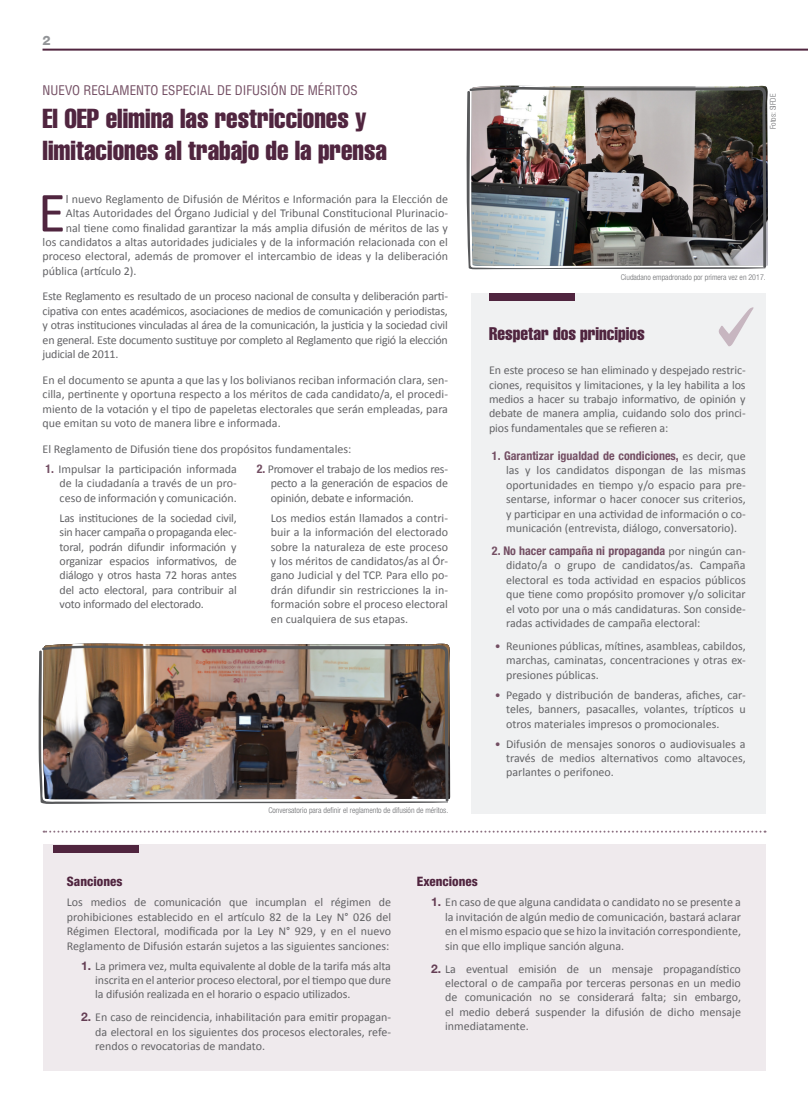
<style>
.page{position:relative;width:808px;height:1106px;background:#fff}
.page>*{position:absolute;margin:0;border:0;box-sizing:border-box;transform-origin:0 0}
.t1{font:57.4px "Calibri";color:#50253f}
.t2{font:27px/32.4px "Helvetica LT Std Comp";color:#50253f}
.t3{font:18px "Helvetica LT Std Comp";color:#50253f}
.t4{font:condensed 13px "Helvetica LT Std";color:#734e63}
.t5{font:800 condensed 13px "Helvetica Neue LT Std";color:#50253f}
.t6{font:800 13px "Helvetica Neue LT Std";color:#939598}
.t7{font:12px/14.4px "Calibri";color:#636366;text-align:justify}
.t8{font:300 condensed 8px "Helvetica Neue LT Std";color:#6c6d70}
.s1{font-family:"Helvetica Neue LT Std";font-weight:700;font-stretch:condensed;color:#734e63}
.s2{color:#734e63}
.s3{font-family:"Helvetica Neue LT Std";font-weight:700;color:#643e54}
</style>
<div class="page">
<hr style="left:43px;top:49px;width:765px;height:2px;background:#50253f">
<div style="left:471px;top:293px;width:294px;height:520px;background:#f0f1f2"></div>
<div style="left:489px;top:293px;width:86px;height:7px;background:#50253f"></div>
<svg style="left:719px;top:307px;width:34px;height:39px"></svg>
<svg style="left:44px;top:830px;width:721px;height:2px"></svg>
<div style="left:43px;top:844px;width:722px;height:227px;background:#efeaed"></div>
<div style="left:53px;top:844px;width:86px;height:8px;background:#50253f"></div>
<svg style="left:42px;top:643px;width:406px;height:7px;background:#8c8178"></svg>
<img style="left:39px;top:650px;width:409px;height:154px">
<svg style="left:469px;top:85px;width:299px;height:181px"></svg>
<img style="left:466px;top:91px;width:300px;height:178px">
<p class="t6" style="left:43px;top:33px;width:10px">2</p>
<p class="t4" style="left:43px;top:82px;width:316px">NUEVO REGLAMENTO ESPECIAL DE DIFUSIÓN DE MÉRITOS</p>
<p class="t2" style="left:43px;top:101px;width:346px">El OEP elimina las restricciones y limitaciones al trabajo de la prensa</p>
<p class="t1" style="left:38px;top:177px;width:29px">E</p>
<p class="t7" style="left:66px;top:191px;width:384px">l nuevo Reglamento de Difusión de Méritos e Información para la Elección de</p>
<p class="t7" style="left:66px;top:205px;width:384px">Altas Autoridades del Órgano Judicial y del Tribunal Constitucional Plurinacio-</p>
<p class="t7" style="left:66px;top:220px;width:384px">nal tiene como finalidad garantizar la más amplia difusión de méritos de las y</p>
<p class="t7" style="left:43px;top:234px;width:407px">los candidatos a altas autoridades judiciales y de la información relacionada con el</p>
<p class="t7" style="left:43px;top:248px;width:407px">proceso electoral, además de promover el intercambio de ideas y la deliberación</p>
<p class="t7" style="left:43px;top:263px;width:96px">pública (artículo 2).</p>
<p class="t7" style="left:43px;top:289px;width:407px">Este Reglamento es resultado de un proceso nacional de consulta y deliberación parti&shy;cipativa con entes académicos, asociaciones de medios de comunicación y periodistas, y otras instituciones vinculadas al área de la comunicación, la justicia y la sociedad civil en general. Este documento sustituye por completo al Reglamento que rigió la elección judicial de 2011.</p>
<p class="t7" style="left:43px;top:372px;width:407px">En el documento se apunta a que las y los bolivianos reciban información clara, sen&shy;cilla, pertinente y oportuna respecto a los méritos de cada candidato/a, el procedi&shy;miento de la votación y el tipo de papeletas electorales que serán empleadas, para que emitan su voto de manera libre e informada.</p>
<p class="t7" style="left:43px;top:441px;width:310px">El Reglamento de Difusión tiene dos propósitos fundamentales:</p>
<p class="t7" style="left:60px;top:461px;width:179px;text-indent:-14px"><span class="s1">1.</span> Impulsar la participación informada de la ciudadanía a través de un pro&shy;ceso de información y comunicación.</p>
<p class="t7" style="left:60px;top:510px;width:179px">Las instituciones de la sociedad civil, sin hacer campaña o propaganda elec&shy;toral, podrán difundir información y organizar espacios informativos, de diálogo y otros hasta 72 horas antes del acto electoral, para contribuir al voto informado del electorado.</p>
<p class="t7" style="left:271px;top:461px;width:179px;text-indent:-14px"><span class="s1">2.</span> Promover el trabajo de los medios res&shy;pecto a la generación de espacios de opinión, debate e información.</p>
<p class="t7" style="left:271px;top:510px;width:179px">Los medios están llamados a contri&shy;buir a la información del electorado sobre la naturaleza de este proceso y los méritos de candidatos/as al Ór&shy;gano Judicial y del TCP. Para ello po&shy;drán difundir sin restricciones la in&shy;formación sobre el proceso electoral en cualquiera de sus etapas.</p>
<p class="t8" style="left:268px;top:805px;width:181px">Conversatorio para definir el reglamento de difusión de méritos.</p>
<p class="t8" style="left:768px;top:129px;width:37px;rotate:-90deg">Fotos: SIFDE</p>
<p class="t8" style="left:621px;top:273px;width:146px">Ciudadano empadronado por primera vez en 2017.</p>
<p class="t3" style="left:489px;top:322px;width:157px">Respetar dos principios</p>
<p class="t7" style="left:489px;top:362px;width:258px">En este proceso se han eliminado y despejado restric&shy;ciones, requisitos y limitaciones, y la ley habilita a los medios a hacer su trabajo informativo, de opinión y debate de manera amplia, cuidando solo dos princi&shy;pios fundamentales que se refieren a:</p>
<p class="t7" style="left:506px;top:448px;width:241px;text-indent:-14px"><span class="s1">1. Garantizar igualdad de condiciones,</span> es decir, que las y los candidatos dispongan de las mismas oportunidades en tiempo y/o espacio para pre&shy;sentarse, informar o hacer conocer sus criterios, y participar en una actividad de información o co&shy;municación (entrevista, diálogo, conversatorio).</p>
<p class="t7" style="left:506px;top:543px;width:241px;text-indent:-14px"><span class="s1">2. No hacer campaña ni propaganda</span> por ningún can&shy;didato/a o grupo de candidatos/as. Campaña electoral es toda actividad en espacios públicos que tiene como propósito promover y/o solicitar el voto por una o más candidaturas. Son conside&shy;radas actividades de campaña electoral:</p>
<p class="t7" style="left:506px;top:638px;width:241px;text-indent:-11px"><span class="s2">•</span> Reuniones públicas, mítines, asambleas, cabildos, marchas, caminatas, concentraciones y otras ex&shy;presiones públicas.</p>
<p class="t7" style="left:506px;top:687px;width:241px;text-indent:-11px"><span class="s2">•</span> Pegado y distribución de banderas, afiches, car&shy;teles, banners, pasacalles, volantes, trípticos u otros materiales impresos o promocionales.</p>
<p class="t7" style="left:506px;top:736px;width:241px;text-indent:-11px"><span class="s2">•</span> Difusión de mensajes sonoros o audiovisuales a través de medios alternativos como altavoces, parlantes o perifoneo.</p>
<p class="t5" style="left:67px;top:873px;width:57px">Sanciones</p>
<p class="t7" style="left:67px;top:894px;width:326px">Los medios de comunicación que incumplan el régimen de prohibiciones establecido en el artículo 82 de la Ley N° 026 del Régimen Electoral, modificada por la Ley N° 929, y en el nuevo Reglamento de Difusión estarán sujetos a las siguientes sanciones:</p>
<p class="t7" style="left:95px;top:958px;width:297px;text-indent:-14px"><span class="s3">1.</span> La primera vez, multa equivalente al doble de la tarifa más alta inscrita en el anterior proceso electoral, por el tiempo que dure la difusión realizada en el horario o espacio utilizados.</p>
<p class="t7" style="left:95px;top:1009px;width:297px;text-indent:-14px"><span class="s3">2.</span> En caso de reincidencia, inhabilitación para emitir propagan&shy;da electoral en los siguientes dos procesos electorales, refe&shy;rendos o revocatorias de mandato.</p>
<p class="t5" style="left:417px;top:873px;width:62px">Exenciones</p>
<p class="t7" style="left:445px;top:894px;width:297px;text-indent:-14px"><span class="s3">1.</span> En caso de que alguna candidata o candidato no se presente a la invitación de algún medio de comunicación, bastará aclarar en el mismo espacio que se hizo la invitación correspondiente, sin que ello implique sanción alguna.</p>
<p class="t7" style="left:445px;top:960px;width:297px;text-indent:-14px"><span class="s3">2.</span> La eventual emisión de un mensaje propagandístico electoral o de campaña por terceras personas en un medio de comunicación no se considerará falta; sin embargo, el medio deberá suspender la difusión de dicho mensaje inmediatamente.</p>
</div>
